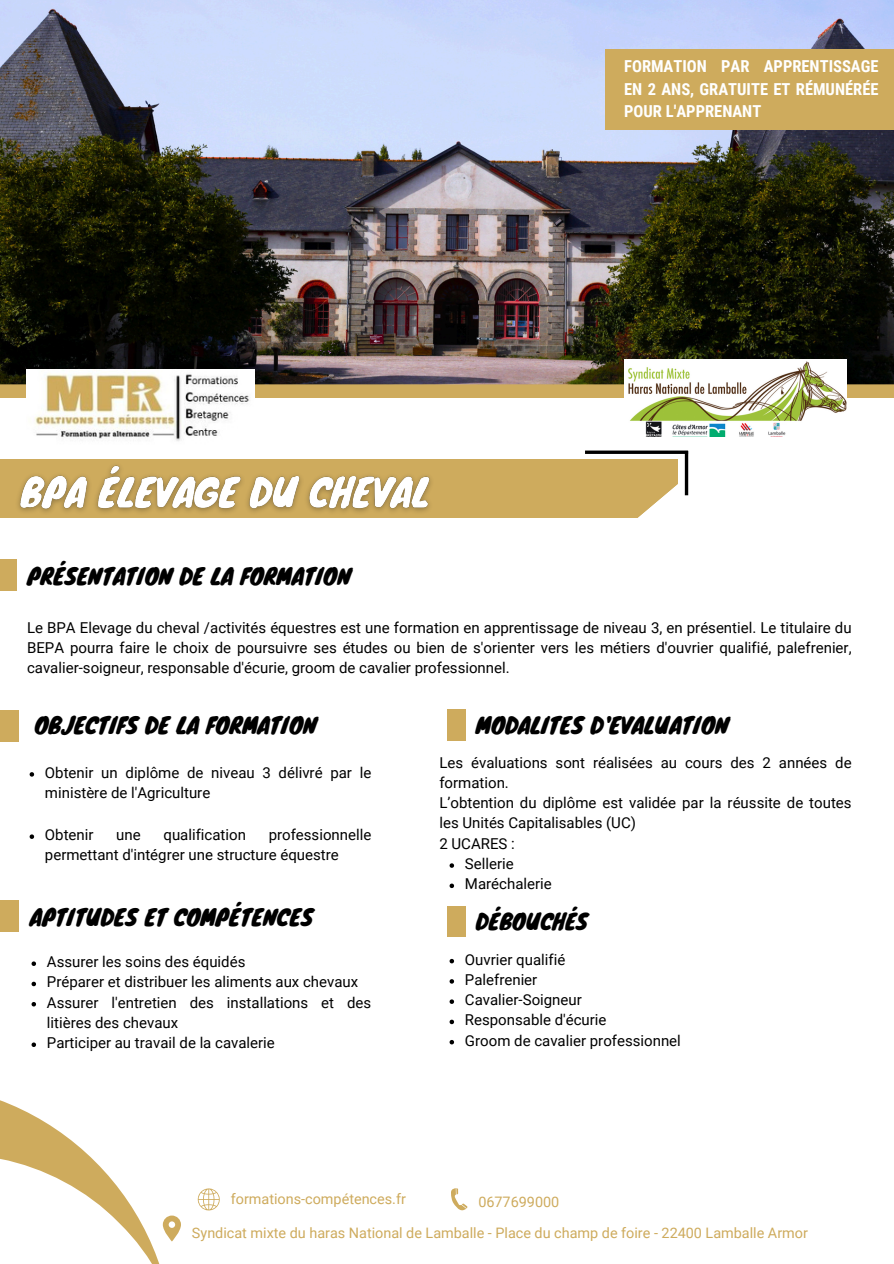
<style>
.page{position:relative;width:894px;height:1264px;background:#fff}
.page>*{position:absolute;margin:0;border:0;box-sizing:border-box;transform-origin:0 0}
.t1{font:21.9px "Knewave";color:#000}
.t2{font:21.3px "Knewave";color:#000}
.t3{font:700 16.5px/22.5px "Roboto Condensed";color:#fff;text-align:justify}
.t4{font:15px/20.2px "Roboto";color:#000}
.t5{font:14.4px "Roboto";color:#ceab5d}
</style>
<div class="page">
<img style="left:0;top:0;width:893px;height:398px">
<img style="left:27px;top:369px;width:227px;height:72px">
<div style="left:604px;top:49px;width:289px;height:81px;background:#ceab5d"></div>
<div style="left:0;top:459px;width:677px;height:59px;background:#ceab5d"></div>
<svg style="left:638px;top:483px;width:51px;height:35px"></svg>
<svg style="left:585px;top:450px;width:103px;height:4px"></svg>
<svg style="left:684px;top:451px;width:4px;height:44px"></svg>
<div style="left:0;top:559px;width:17px;height:31px;background:#ceab5d"></div>
<div style="left:0;top:710px;width:19px;height:32px;background:#ceab5d"></div>
<div style="left:0;top:900px;width:19px;height:32px;background:#ceab5d"></div>
<svg style="left:0;top:1100px;width:64px;height:35px;fill:#ceab5d"></svg>
<svg style="left:0;top:1135px;width:220px;height:128px"></svg>
<svg style="left:451px;top:1188px;width:16px;height:22px"></svg>
<div style="left:446px;top:709px;width:19px;height:32px;background:#ceab5d"></div>
<img style="left:624px;top:360px;width:221px;height:76px">
<img style="left:18px;top:465px;width:413px;height:47px">
<svg style="left:30px;top:772px;width:4px;height:4px"></svg>
<svg style="left:30px;top:834px;width:4px;height:5px"></svg>
<svg style="left:32px;top:961px;width:4px;height:4px"></svg>
<svg style="left:32px;top:981px;width:4px;height:5px"></svg>
<svg style="left:32px;top:1002px;width:4px;height:4px"></svg>
<svg style="left:32px;top:1042px;width:4px;height:4px"></svg>
<svg style="left:449px;top:863px;width:5px;height:4px"></svg>
<svg style="left:449px;top:883px;width:5px;height:5px"></svg>
<svg style="left:449px;top:958px;width:5px;height:5px"></svg>
<svg style="left:449px;top:979px;width:5px;height:4px"></svg>
<svg style="left:449px;top:999px;width:5px;height:4px"></svg>
<svg style="left:449px;top:1019px;width:5px;height:5px"></svg>
<svg style="left:449px;top:1040px;width:5px;height:4px"></svg>
<div style="left:447px;top:906px;width:18px;height:31px;background:#ceab5d"></div>
<p class="t3" style="left:624px;top:56px;width:256px">FORMATION PAR APPRENTISSAGE EN 2 ANS, GRATUITE ET RÉMUNÉRÉE POUR L'APPRENANT</p>
<h2 class="t1" style="left:27px;top:558px;width:325px">PRÉSENTATION DE LA FORMATION</h2>
<h4 class="t4" style="left:27px;top:617px;width:825px;text-align:justify">Le BPA Elevage du cheval /activités équestres est une formation en apprentissage de niveau 3, en présentiel. Le titulaire du BEPA pourra faire le choix de poursuivre ses études ou bien de s'orienter vers les métiers d'ouvrier qualifié, palefrenier, cavalier-soigneur, responsable d'écurie, groom de cavalier professionnel.</h4>
<h2 class="t1" style="left:34px;top:707px;width:284px">OBJECTIFS DE LA FORMATION</h2>
<h2 class="t4" style="left:45px;top:762px;width:328px">Obtenir un diplôme de niveau 3 délivré par le ministère de l'Agriculture</h2>
<p class="t4" style="left:45px;top:824px;width:50px">Obtenir</p>
<p class="t4" style="left:116px;top:824px;width:26px">une</p>
<p class="t4" style="left:163px;top:824px;width:84px">qualification</p>
<p class="t1" style="left:476px;top:707px;width:254px">MODALITES D'EVALUATION</p>
<h2 class="t4" style="left:439px;top:752px;width:413px">Les évaluations sont réalisées au cours des 2 années de formation.<br>L’obtention du diplôme est validée par la réussite de toutes les Unités Capitalisables (UC)<br>2 UCARES :</h2>
<p class="t4" style="left:465px;top:853px;width:50px">Sellerie</p>
<p class="t4" style="left:465px;top:874px;width:88px">Maréchalerie</p>
<p class="t2" style="left:476px;top:903px;width:113px">DÉBOUCHÉS</p>
<p class="t4" style="left:465px;top:949px;width:102px">Ouvrier qualifié</p>
<p class="t4" style="left:465px;top:969px;width:74px">Palefrenier</p>
<p class="t4" style="left:465px;top:989px;width:118px">Cavalier-Soigneur</p>
<p class="t4" style="left:465px;top:1010px;width:143px">Responsable d'écurie</p>
<p class="t4" style="left:465px;top:1030px;width:217px">Groom de cavalier professionnel</p>
<p class="t4" style="left:45px;top:824px;width:328px;text-indent:224px">professionnelle permettant d'intégrer une structure équestre</p>
<p class="t1" style="left:30px;top:899px;width:285px">APTITUDES ET COMPÉTENCES</p>
<h2 class="t4" style="left:47px;top:951px;width:200px">Assurer les soins des équidés</h2>
<p class="t4" style="left:47px;top:972px;width:313px">Préparer et distribuer les aliments aux chevaux</p>
<p class="t4" style="left:47px;top:992px;width:326px">Assurer l'entretien des installations et des litières des chevaux</p>
<p class="t4" style="left:47px;top:1032px;width:229px">Participer au travail de la cavalerie</p>
<h4 class="t5" style="left:231px;top:1190px;width:176px">formations-compétences.fr</h4>
<p class="t5" style="left:478px;top:1194px;width:82px">0677699000</p>
<p class="t5" style="left:192px;top:1224px;width:617px">Syndicat mixte du haras National de Lamballe - Place du champ de foire - 22400 Lamballe Armor</p>
</div>
